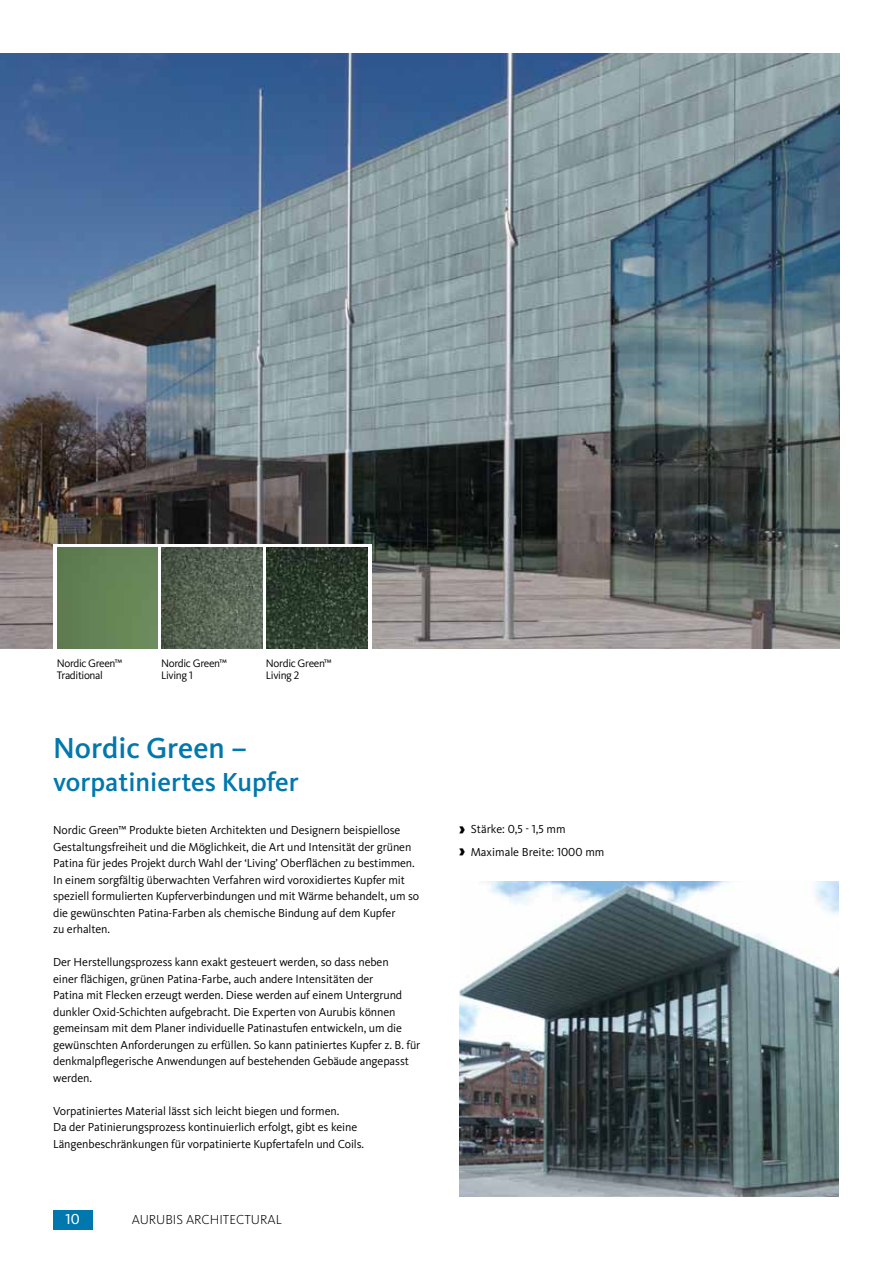
<style>
.page{position:relative;width:893px;height:1263px;background:#fff}
.page>*{position:absolute;margin:0;border:0;box-sizing:border-box;transform-origin:0 0}
.t1{font:500 30px "Kievit Pro";letter-spacing:-.005em;color:#0078ae}
.t2{font:500 27px "Kievit Pro";color:#0078ae}
.t3{font:15px "Kievit Pro";color:#fff}
.t4{font:300 13.5px "Kievit Pro";color:#000}
.t5{font:12px/16.5px "Kievit Pro";letter-spacing:-.01em;color:#000}
.t6{font:11.25px/12px "Kievit Pro";letter-spacing:-.03em;color:#000}
.s1{font-weight:900;font-size:18px}
</style>
<div class="page">
<div style="left:53px;top:1210px;width:39px;height:19px;background:#0078ae"></div>
<img style="left:0;top:53px;width:840px;height:595px">
<svg style="left:53px;top:544px;width:318px;height:105px"></svg>
<img style="left:162px;top:548px;width:100px;height:100px">
<div style="left:57px;top:548px;width:101px;height:100px;background:#648356"></div>
<img style="left:267px;top:548px;width:100px;height:100px">
<img style="left:459px;top:882px;width:380px;height:314px">
<p class="t6" style="left:57px;top:657px;width:67px">Nordic Green™<br>Traditional</p>
<p class="t6" style="left:161px;top:657px;width:68px">Nordic Green™<br>Living 1</p>
<p class="t6" style="left:266px;top:657px;width:68px">Nordic Green™<br>Living 2</p>
<h1 class="t1" style="left:53px;top:730px;width:196px">Nordic Green –</h1>
<h2 class="t2" style="left:53px;top:766px;width:247px">vorpatiniertes Kupfer</h2>
<p class="t5" style="left:53px;top:822px;width:368px">Nordic Green™ Produkte bieten Architekten und Designern beispiellose Gestaltungsfreiheit und die Möglichkeit, die Art und Intensität der grünen Patina für jedes Projekt durch Wahl der ‘Living’ Oberflächen zu bestimmen.<br>In einem sorgfältig überwachten Verfahren wird voroxidiertes Kupfer mit speziell formulierten Kupferverbindungen und mit Wärme behandelt, um so die gewünschten Patina-Farben als chemische Bindung auf dem Kupfer<br>zu erhalten.</p>
<p class="t5" style="left:53px;top:954px;width:369px">Der Herstellungsprozess kann exakt gesteuert werden, so dass neben<br>einer flächigen, grünen Patina-Farbe, auch andere Intensitäten der<br>Patina mit Flecken erzeugt werden. Diese werden auf einem Untergrund dunkler Oxid-Schichten aufgebracht. Die Experten von Aurubis können gemeinsam mit dem Planer individuelle Patinastufen entwickeln, um die gewünschten Anforderungen zu erfüllen. So kann patiniertes Kupfer z. B. für denkmalpflegerische Anwendungen auf bestehenden Gebäude angepasst werden.</p>
<p class="t5" style="left:53px;top:1102px;width:313px">Vorpatiniertes Material lässt sich leicht biegen und formen.<br>Da der Patinierungsprozess kontinuierlich erfolgt, gibt es keine<br>Längenbeschränkungen für vorpatinierte Kupfertafeln und Coils.</p>
<p class="t3" style="left:66px;top:1210px;width:16px">10</p>
<p class="t4" style="left:132px;top:1212px;width:152px">AURUBIS ARCHITECTURAL</p>
<p class="t5" style="left:459px;top:818px;width:147px;line-height:22.5px"><span class="s1">›</span> Stärke: 0,5 - 1,5 mm<br><span class="s1">›</span> Maximale Breite: 1000 mm</p>
</div>
